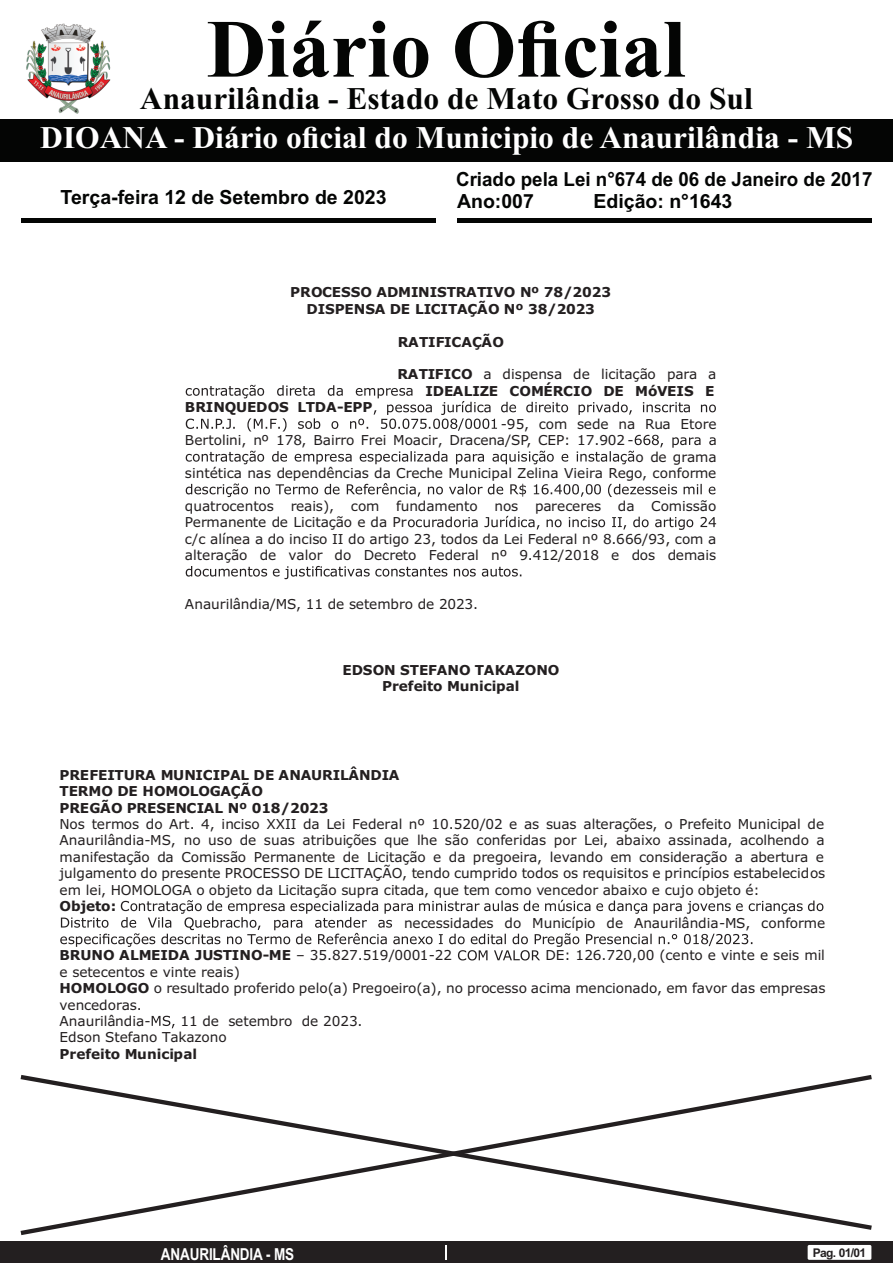
<style>
.page{position:relative;width:893px;height:1263px;background:#fff}
.page>*{position:absolute;margin:0;border:0;box-sizing:border-box;transform-origin:0 0}
.t1{font:700 82.5px "Times New Roman";color:#040504}
.t2{font:700 31.5px "Times New Roman";color:#fff}
.t3{font:700 31.5px "Times New Roman";color:#040504}
.t4{font:700 19.5px/21.8px "Arial";color:#040504;scale:.96 1}
.t5{font:700 19.5px "Arial";color:#040504}
.t6{font:700 16.5px "Arial Narrow";letter-spacing:-.01em;color:#fff}
.t7{font:13.65px/16.4px "Verdana";color:#231f20}
.t8{font:700 13.65px/16.5px "Verdana";letter-spacing:-.01em;color:#231f20;text-align:center}
.t9{font:700 12px "Arial";letter-spacing:-.055em;color:#231f20}
.s1{font-weight:400}
.s2{font-weight:700}
</style>
<div class="page">
<div style="left:0;top:1242px;width:893px;height:21px;background:#231f20"></div>
<svg style="left:446px;top:1245px;width:1px;height:15px"></svg>
<div style="left:808px;top:1245px;width:63px;height:15px;background:#fff;border-radius:2px"></div>
<div style="left:0;top:119px;width:893px;height:42px;background:#040504"></div>
<hr style="left:21px;top:218px;width:415px;height:4px;background:#040504">
<hr style="left:457px;top:218px;width:415px;height:4px;background:#040504">
<img style="left:26px;top:23px;width:85px;height:91px">
<svg style="left:186px;top:385px;width:530px;height:79px"></svg>
<svg style="left:186px;top:483px;width:529px;height:14px"></svg>
<svg style="left:408px;top:516px;width:308px;height:14px"></svg>
<svg style="left:186px;top:566px;width:335px;height:13px"></svg>
<svg style="left:60px;top:900px;width:763px;height:60px"></svg>
<svg style="left:152px;top:1016px;width:23px;height:12px"></svg>
<svg style="left:20px;top:1075px;width:852px;height:161px"></svg>
<h1 class="t1" style="left:207px;top:21px;width:480px">Diário Oficial</h1>
<h2 class="t3" style="left:140px;top:88px;width:614px">Anaurilândia - Estado de Mato Grosso do Sul</h2>
<h2 class="t2" style="left:40px;top:126px;width:814px">DIOANA - Diário oficial do Municipio de Anaurilândia - MS</h2>
<h3 class="t5" style="left:61px;top:190px;width:327px">Terça-feira 12 de Setembro de 2023</h3>
<h3 class="t4" style="left:456px;top:170px;width:435px">Criado pela Lei n°674 de 06 de Janeiro de 2017<br>Ano:007</h3>
<h3 class="t5" style="left:593px;top:193px;width:140px">Edição: n°1643</h3>
<p class="t8" style="left:290px;top:285px;width:323px">PROCESSO ADMINISTRATIVO Nº 78/2023<br>DISPENSA DE LICITAÇÃO Nº 38/2023</p>
<p class="t8" style="left:398px;top:335px;width:108px">RATIFICAÇÃO</p>
<p class="t8" style="left:397px;top:367px;width:321px;text-align:right">RATIFICO <span class="s1">a dispensa de licitação para a<br></span>IDEALIZE COMÉRCIO DE MóVEIS E</p>
<p class="t8" style="left:185px;top:400px;width:189px">BRINQUEDOS LTDA-EPP</p>
<p class="t7" style="left:501px;top:417px;width:217px">-95, com sede na Rua Etore</p>
<p class="t7" style="left:185px;top:433px;width:450px">Bertolini, nº 178, Bairro Frei Moacir, Dracena/SP, CEP: 17.902 -</p>
<p class="t7" style="left:636px;top:449px;width:83px">o de grama</p>
<p class="t7" style="left:185px;top:466px;width:533px">sintética nas dependências da Creche Municipal Zelina Vieira Rego, conforme</p>
<p class="t7" style="left:185px;top:498px;width:533px">quatrocentos reais), com fundamento nos pareceres da Comissão Permanente de Licitação e da Pr<br>c/c alínea a do inciso II do artigo 23, todos da Lei Federal nº 8.666/93, com a alteração de valor do Decreto Federal nº 9.412/2018 e dos demais</p>
<p class="t7" style="left:185px;top:597px;width:295px">Anaurilândia/MS, 11 de setembro de 2023.</p>
<p class="t8" style="left:342px;top:663px;width:219px">EDSON STEFANO TAKAZONO<br>Prefeito Municipal</p>
<p class="t8" style="left:60px;top:768px;width:341px;text-align:left">PREFEITURA MUNICIPAL DE ANAURILÂNDIA<br>TERMO DE HOMOLOGAÇÃO<br>PREGÃO PRESENCIAL Nº 018/2023</p>
<p class="t7" style="left:60px;top:817px;width:767px;text-align:justify">Nos termos do Art. 4, inciso XXII da Lei Federal nº 10.520/02 e as suas alterações, o Prefeito Municipal de Anaurilândia-MS, no uso de suas atribuições que lhe são conferidas por Lei, abaixo assinada, acolhendo a manifestação da Comissão Permanente de Licitação e da pregoeira, levando em consideração a abertura e julgamento do presente PROCESSO DE LICITAÇÃO, tendo cumprido todos os requisitos e princípios estabelecidos em lei, HOMOLOGA o objeto da Licitação supra citada, que tem como vencedor abaixo e cujo objeto é:</p>
<p class="t8" style="left:60px;top:899px;width:58px">Objeto:</p>
<p class="t7" style="left:404px;top:915px;width:422px">necessidades do Município de Anaurilândia-MS, conforme</p>
<p class="t8" style="left:60px;top:948px;width:394px">BRUNO ALMEIDA JUSTINO-ME <span class="s1">– 35.827.519/0001-22</span></p>
<p class="t7" style="left:545px;top:948px;width:281px">DE: 126.720,00 (cento e vinte e seis mil</p>
<p class="t7" style="left:60px;top:965px;width:767px">e setecentos e vinte reais)<br><span class="s2">HOMOLOGO</span> o resultado proferido pelo(a) Pregoeiro(a), no processo acima mencionado, em favor das empresas vencedoras.<br>Anaurilândia-</p>
<p class="t7" style="left:60px;top:1014px;width:304px;text-indent:121px">11 de setembro de 2023.<br>Edson Stefano Takazono</p>
<p class="t8" style="left:60px;top:1047px;width:139px">Prefeito Municipal</p>
<p class="t6" style="left:161px;top:1248px;width:135px">ANAURILÂNDIA - MS</p>
<p class="t9" style="left:813px;top:1248px;width:55px">Pag. 01/01</p>
</div>
